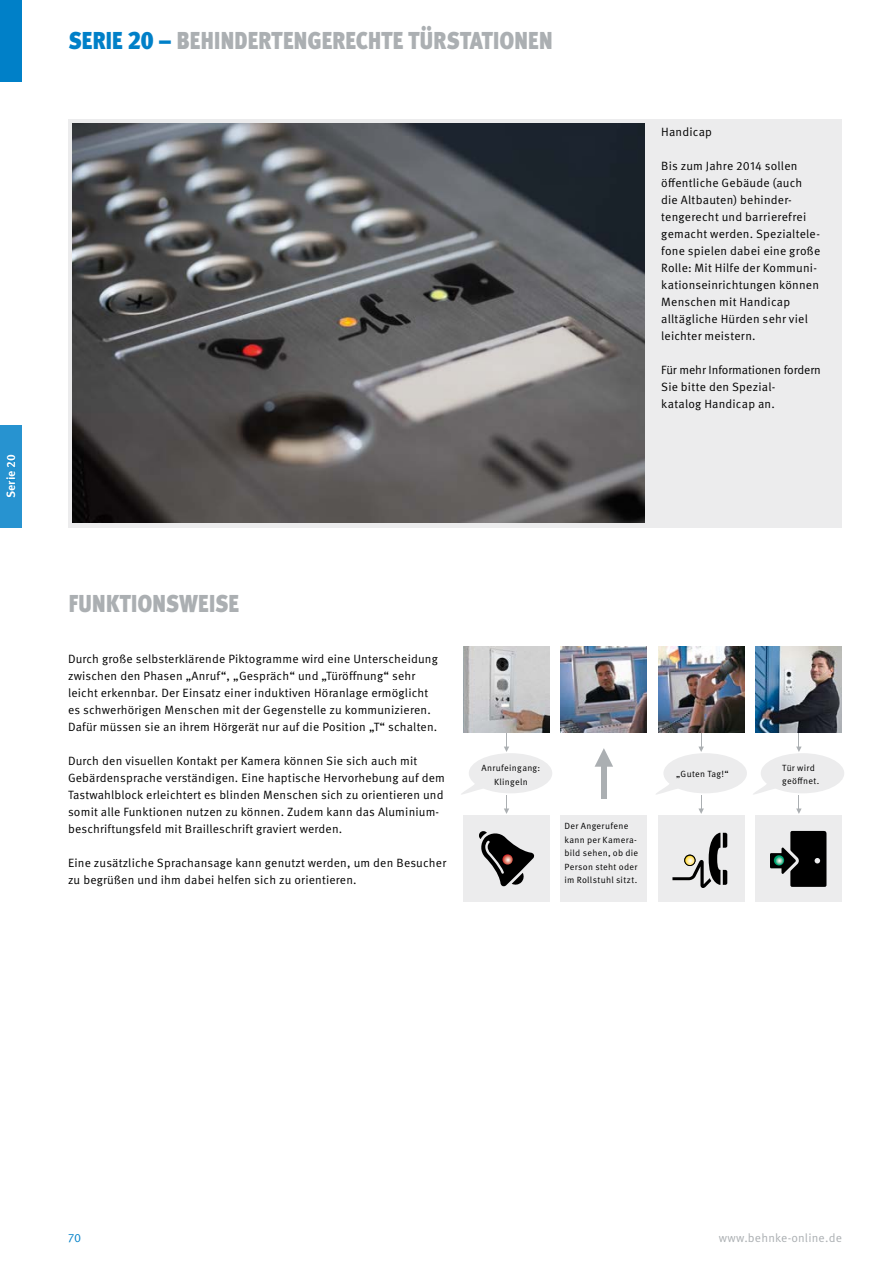
<style>
.page{position:relative;width:893px;height:1263px;background:#fff}
.page>*{position:absolute;margin:0;border:0;box-sizing:border-box;transform-origin:0 0}
.t1{font:900 30px "Meta Pro";letter-spacing:-.04em;color:#abafb2;scale:.8 1}
.t2{font:12px/17px "Meta Pro Norm";letter-spacing:.015em;color:#000}
.t3{font:12px "Meta Pro Norm";letter-spacing:.015em;color:#abafb2}
.t4{font:700 12px "Meta Pro";color:#fff}
.t5{font:12px "Meta Pro Norm";color:#0080c8}
.t6{font:9px/13.5px "Meta Pro Norm";letter-spacing:.035em;color:#000}
.s1{color:#0080c8}
.s2{font-size:25.2px;color:#0080c8}
</style>
<div class="page">
<div style="left:0;top:0;width:21px;height:82px;background:#0080c8"></div>
<div style="left:0;top:426px;width:21px;height:102px;background:#2793d0"></div>
<svg style="left:6px;top:454px;width:10px;height:44px"></svg>
<div style="left:68px;top:119px;width:774px;height:408px;background:#ececed"></div>
<img style="left:73px;top:124px;width:571px;height:399px">
<img style="left:561px;top:646px;width:86px;height:87px">
<img style="left:658px;top:646px;width:86px;height:87px">
<img style="left:463px;top:646px;width:87px;height:87px">
<img style="left:756px;top:646px;width:86px;height:87px">
<div style="left:561px;top:815px;width:86px;height:87px;background:#ececed"></div>
<div style="left:658px;top:815px;width:86px;height:87px;background:#ececed"></div>
<svg style="left:672px;top:833px;width:55px;height:55px"></svg>
<div style="left:684px;top:855px;width:11px;height:11px;border:1px solid #000;border-radius:50%"></div>
<div style="left:463px;top:815px;width:87px;height:87px;background:#ececed"></div>
<div style="left:756px;top:815px;width:86px;height:87px;background:#ececed"></div>
<svg style="left:770px;top:831px;width:56px;height:56px"></svg>
<svg style="left:479px;top:831px;width:56px;height:56px"></svg>
<div style="left:601px;top:764px;width:5px;height:34px;background:#abafb2"></div>
<svg style="left:595px;top:748px;width:18px;height:19px"></svg>
<svg style="left:461px;top:734px;width:91px;height:80px"></svg>
<svg style="left:656px;top:734px;width:188px;height:80px"></svg>
<p class="t4" style="left:2px;top:498px;width:45px;rotate:-90deg">Serie 20</p>
<h1 class="t1" style="left:68px;top:14px;width:608px"><span class="s1">Serie</span> <span class="s2">20 –</span> Behindertengerechte Türstationen</h1>
<h1 class="t1" style="left:68px;top:578px;width:216px">Funktionsweise</h1>
<p class="t2" style="left:661px;top:123px;width:52px">Handicap</p>
<p class="t2" style="left:661px;top:157px;width:161px">Bis zum Jahre 2014 sollen öffentliche Gebäude (auch die Altbauten) behinder&shy;tengerecht und barrierefrei gemacht werden. Spezialtele&shy;fone spielen dabei eine große<br>Rolle: Mit Hilfe der Kommuni&shy;kationseinrichtungen können<br>Menschen mit Handicap alltägliche Hürden sehr viel leichter meistern.</p>
<p class="t2" style="left:661px;top:361px;width:161px">Für mehr Informationen fordern<br>Sie bitte den Spezial-<br>katalog Handicap an.</p>
<p class="t2" style="left:68px;top:650px;width:371px">Durch große selbsterklärende Piktogramme wird eine Unterscheidung zwischen den Phasen „Anruf“, „Gespräch“ und „Türöffnung“ sehr leicht erkennbar. Der Einsatz einer induktiven Höranlage ermöglicht es schwerhörigen Menschen mit der Gegenstelle zu kommunizieren.<br>Dafür müssen sie an ihrem Hörgerät nur auf die Position „T“ schalten.</p>
<p class="t2" style="left:68px;top:752px;width:378px">Durch den visuellen Kontakt per Kamera können Sie sich auch mit Gebärdensprache verständigen. Eine haptische Hervorhebung auf dem Tastwahlblock erleichtert es blinden Menschen sich zu orientieren und somit alle Funktionen nutzen zu können. Zudem kann das Aluminium&shy;beschriftungsfeld mit Brailleschrift graviert werden.</p>
<p class="t2" style="left:68px;top:854px;width:380px">Eine zusätzliche Sprachansage kann genutzt werden, um den Besucher zu begrüßen und ihm dabei helfen sich zu orientieren.</p>
<p class="t6" style="left:481px;top:761px;width:60px;text-align:center">Anrufeingang:<br>Klingeln</p>
<p class="t6" style="left:782px;top:760px;width:39px">Tür wird geöffnet.</p>
<p class="t6" style="left:676px;top:766px;width:54px">„Guten Tag!“</p>
<p class="t6" style="left:564px;top:818px;width:75px">Der Angerufene kann per Kamera&shy;bild sehen, ob die<br>Person steht oder im Rollstuhl sitzt.</p>
<p class="t5" style="left:68px;top:1228px;width:15px">70</p>
<p class="t3" style="left:719px;top:1228px;width:124px">www.behnke-online.de</p>
</div>
